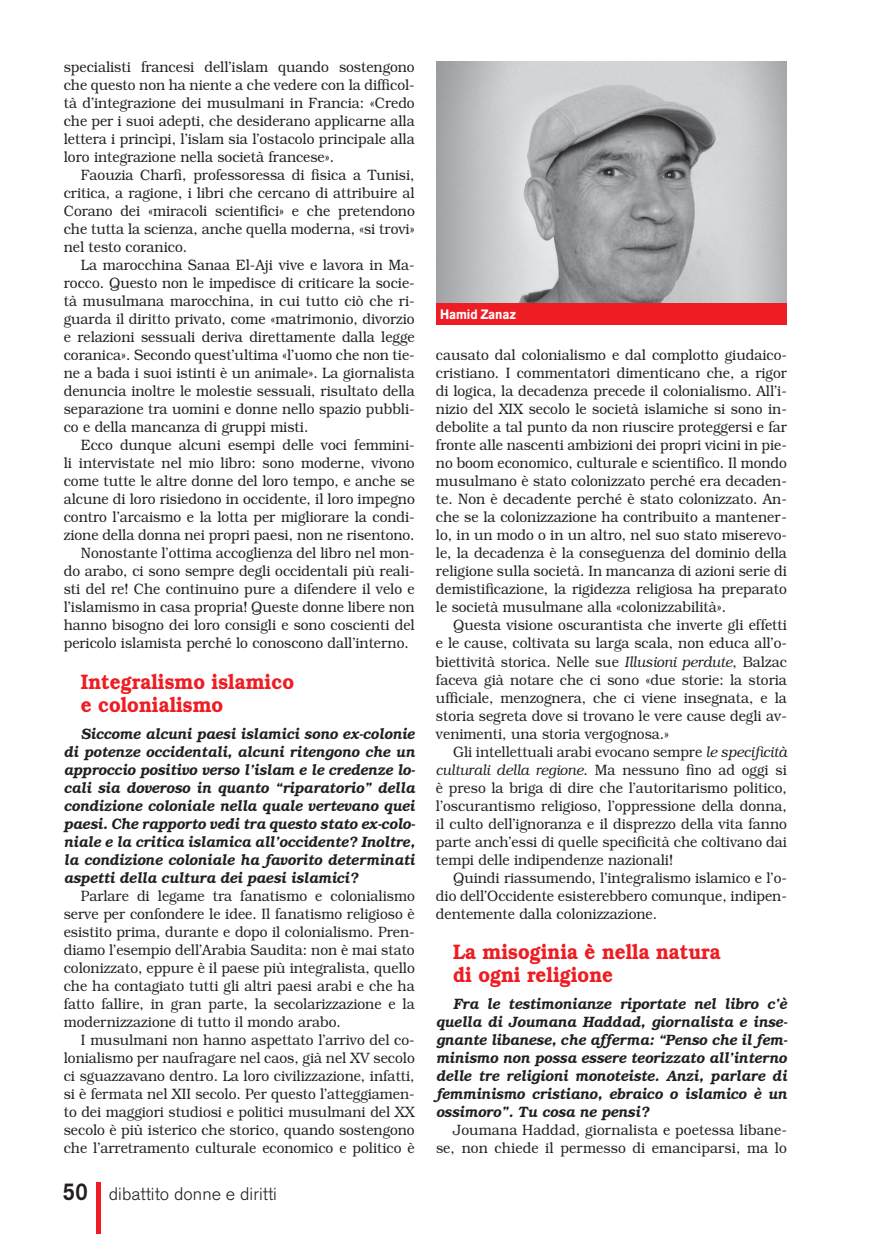
<style>
.page{position:relative;width:872px;height:1234px;background:#fff}
.page>*{position:absolute;margin:0;border:0;box-sizing:border-box;transform-origin:0 0}
.t1{font:600 21px/22.5px "Bookman";color:#ee1d23;scale:.9 1}
.t2{font:300 18px "Akzidenz Grotesk BE";color:#231f20}
.t3{font:300 15px/18px "Bookman";color:#231f20;text-align:justify;scale:.92 1}
.t4{font:italic 600 15px/18px "Bookman";color:#231f20;text-align:justify;scale:.92 1}
.t5{font:700 13.5px "Akzidenz Grotesk BE";letter-spacing:-.01em;color:#fff;scale:.9 1}
.s1{font-weight:500;font-size:24.15px}
.s2{font-style:italic}
</style>
<div class="page">
<img style="left:436px;top:62px;width:351px;height:241px">
<div style="left:436px;top:303px;width:351px;height:22px;background:#ee1d23"></div>
<hr style="left:96px;top:1182px;width:4px;height:51px;background:#ee1d23">
<p class="t3" style="left:64px;top:59px;width:383px">specialisti francesi dell’islam quando sostengono che questo non ha niente a che vedere con la difficol&shy;tà d’integrazione dei musulmani in Francia: «Credo che per i suoi adepti, che desiderano applicarne alla lettera i princìpi, l’islam sia l’ostacolo principale alla loro integrazione nella società francese».</p>
<p class="t3" style="left:64px;top:167px;width:383px;text-indent:17px">Faouzia Charfi, professoressa di fisica a Tunisi, critica, a ragione, i libri che cercano di attribuire al Corano dei «miracoli scientifici» e che pretendono che tutta la scienza, anche quella moderna, «si trovi» nel testo coranico.</p>
<p class="t3" style="left:64px;top:257px;width:383px;text-indent:17px">La marocchina Sanaa El-Aji vive e lavora in Ma&shy;rocco. Questo non le impedisce di criticare la socie&shy;tà musulmana marocchina, in cui tutto ciò che ri&shy;guarda il diritto privato, come «matrimonio, divorzio e relazioni sessuali deriva direttamente dalla legge coranica». Secondo quest’ultima «l’uomo che non tie&shy;ne a bada i suoi istinti è un animale». La giornalista denuncia inoltre le molestie sessuali, risultato della separazione tra uomini e donne nello spazio pubbli&shy;co e della mancanza di gruppi misti.</p>
<p class="t3" style="left:81px;top:437px;width:364px">Ecco dunque alcuni esempi delle voci femmini-</p>
<p class="t3" style="left:64px;top:455px;width:383px">li intervistate nel mio libro: sono moderne, vivono</p>
<p class="t3" style="left:64px;top:473px;width:383px">come tutte le altre donne del loro tempo, e anche se</p>
<p class="t3" style="left:64px;top:491px;width:383px">alcune di loro risiedono in occidente, il loro impegno</p>
<p class="t3" style="left:64px;top:509px;width:383px">contro l’arcaismo e la lotta per migliorare la condi-</p>
<p class="t3" style="left:64px;top:527px;width:383px">zione della donna nei propri paesi, non ne risentono.</p>
<p class="t3" style="left:81px;top:545px;width:364px">Nonostante l’ottima accoglienza del libro nel mon-</p>
<p class="t3" style="left:64px;top:563px;width:383px">do arabo, ci sono sempre degli occidentali più reali-</p>
<p class="t3" style="left:64px;top:581px;width:383px">sti del re! Che continuino pure a difendere il velo e</p>
<p class="t3" style="left:64px;top:599px;width:383px">l’islamismo in casa propria! Queste donne libere non</p>
<p class="t3" style="left:64px;top:617px;width:383px">hanno bisogno dei loro consigli e sono coscienti del</p>
<p class="t3" style="left:64px;top:635px;width:376px">pericolo islamista perché lo conoscono dall’interno.</p>
<h1 class="t1" style="left:81px;top:672px;width:238px">Integralismo islamico e colonialismo</h1>
<p class="t4" style="left:64px;top:725px;width:383px;text-indent:17px">Siccome alcuni paesi islamici sono ex-colonie di potenze occidentali, alcuni ritengono che un approccio positivo verso l’islam e le credenze lo&shy;cali sia doveroso in quanto “riparatorio” della condizione coloniale nella quale vertevano quei paesi. Che rapporto vedi tra questo stato ex-colo&shy;niale e la critica islamica all’occidente? Inoltre, la condizione coloniale ha favorito determinati aspetti della cultura dei paesi islamici?</p>
<p class="t3" style="left:64px;top:887px;width:383px;text-indent:17px">Parlare di legame tra fanatismo e colonialismo serve per confondere le idee. Il fanatismo religioso è esistito prima, durante e dopo il colonialismo. Pren&shy;diamo l’esempio dell’Arabia Saudita: non è mai stato colonizzato, eppure è il paese più integralista, quello che ha contagiato tutti gli altri paesi arabi e che ha fatto fallire, in gran parte, la secolarizzazione e la modernizzazione di tutto il mondo arabo.</p>
<p class="t3" style="left:64px;top:1031px;width:383px;text-indent:17px">I musulmani non hanno aspettato l’arrivo del co&shy;lonialismo per naufragare nel caos, già nel XV secolo ci sguazzavano dentro. La loro civilizzazione, infatti, si è fermata nel XII secolo. Per questo l’atteggiamen&shy;to dei maggiori studiosi e politici musulmani del XX secolo è più isterico che storico, quando sostengono che l’arretramento culturale economico e politico è</p>
<p class="t2" style="left:63px;top:1186px;width:216px"><span class="s1">50</span> dibattito donne e diritti</p>
<p class="t5" style="left:440px;top:310px;width:86px">Hamid Zanaz</p>
<p class="t3" style="left:436px;top:347px;width:383px">causato dal colonialismo e dal complotto giudaico&shy;cristiano. I commentatori dimenticano che, a rigor di logica, la decadenza precede il colonialismo. All’i&shy;nizio del XIX secolo le società islamiche si sono in&shy;debolite a tal punto da non riuscire proteggersi e far fronte alle nascenti ambizioni dei propri vicini in pie&shy;no boom economico, culturale e scientifico. Il mondo musulmano è stato colonizzato perché era decaden&shy;te. Non è decadente perché è stato colonizzato. An&shy;che se la colonizzazione ha contribuito a mantener&shy;lo, in un modo o in un altro, nel suo stato miserevo&shy;le, la decadenza è la conseguenza del dominio della religione sulla società. In mancanza di azioni serie di demistificazione, la rigidezza religiosa ha preparato le società musulmane alla «colonizzabilità».</p>
<p class="t3" style="left:436px;top:617px;width:383px;text-indent:17px">Questa visione oscurantista che inverte gli effetti e le cause, coltivata su larga scala, non educa all’o&shy;biettività storica. Nelle sue <span class="s2">Illusioni perdute</span>, Balzac faceva già notare che ci sono «due storie: la storia ufficiale, menzognera, che ci viene insegnata, e la storia segreta dove si trovano le vere cause degli av&shy;venimenti, una storia vergognosa.»</p>
<p class="t3" style="left:436px;top:743px;width:383px;text-indent:17px">Gli intellettuali arabi evocano sempre <span class="s2">le specificità culturali della regione</span>. Ma nessuno fino ad oggi si è preso la briga di dire che l’autoritarismo politico, l’oscurantismo religioso, l’oppressione della donna, il culto dell’ignoranza e il disprezzo della vita fanno parte anch’essi di quelle specificità che coltivano dai tempi delle indipendenze nazionali!</p>
<p class="t3" style="left:436px;top:869px;width:383px;text-indent:17px">Quindi riassumendo, l’integralismo islamico e l’o&shy;dio dell’Occidente esisterebbero comunque, indipen&shy;dentemente dalla colonizzazione.</p>
<h1 class="t1" style="left:453px;top:942px;width:299px">La misoginia è nella natura di ogni religione</h1>
<p class="t4" style="left:436px;top:995px;width:383px;text-indent:17px">Fra le testimonianze riportate nel libro c’è quella di Joumana Haddad, giornalista e inse&shy;gnante libanese, che afferma: “Penso che il fem&shy;minismo non possa essere teorizzato all’interno delle tre religioni monoteiste. Anzi, parlare di femminismo cristiano, ebraico o islamico è un ossimoro”. Tu cosa ne pensi?</p>
<p class="t3" style="left:436px;top:1121px;width:383px;text-align:right">Joumana Haddad, giornalista e poetessa libane&shy;se, non chiede il permesso di emanciparsi, ma lo</p>
</div>
